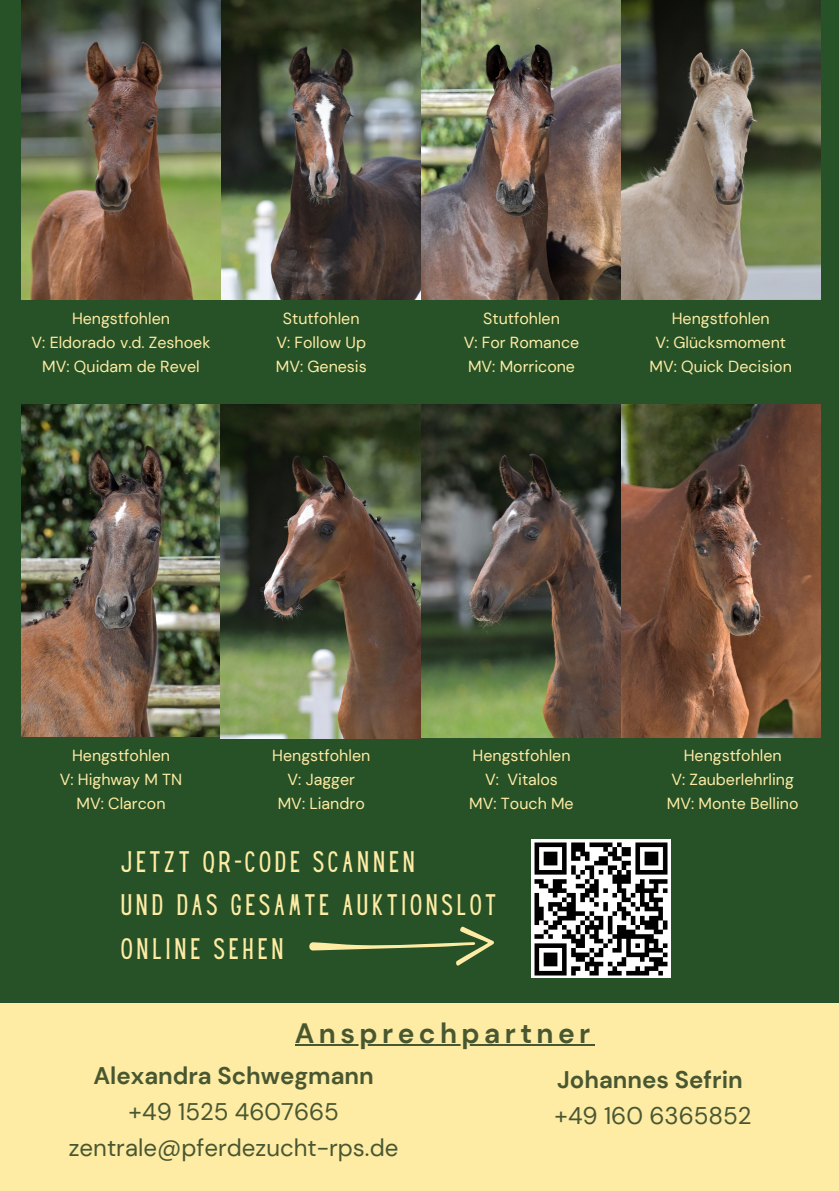
<style>
.page{position:relative;width:839px;height:1191px;background:#fff}
.page>*{position:absolute;margin:0;border:0;box-sizing:border-box;transform-origin:0 0}
.t1{font:700 28px "DM Sans";letter-spacing:.16em;color:#495731}
.t2{font:26px/43.6px "Hey Gotcha";letter-spacing:.16em;color:#feeca5}
.t3{font:700 24px/36px "DM Sans";color:#495731;text-align:center}
.t4{font:24px "DM Sans";color:#495731}
.t5{font:16px/24px "DM Sans";color:#feeca5}
.s1{font-weight:400}
</style>
<div class="page">
<div style="left:0;top:0;width:838px;height:1191px;background:#275126"></div>
<div style="left:0;top:1004px;width:838px;height:187px;background:#feeca5"></div>
<img style="left:531px;top:839px;width:140px;height:138px">
<img style="left:21px;top:0;width:799px;height:299px">
<img style="left:21px;top:404px;width:799px;height:334px">
<svg style="left:309px;top:926px;width:185px;height:40px"></svg>
<hr style="left:295px;top:1044px;width:299px;height:2px;background:#495731">
<p class="t5" style="left:72px;top:307px;width:99px">Hengstfohlen</p>
<p class="t5" style="left:32px;top:331px;width:180px">V: Eldorado v.d. Zeshoek</p>
<p class="t5" style="left:42px;top:355px;width:159px">MV: Quidam de Revel</p>
<p class="t5" style="left:283px;top:307px;width:78px">Stutfohlen</p>
<p class="t5" style="left:276px;top:331px;width:91px">V: Follow Up</p>
<p class="t5" style="left:276px;top:355px;width:92px">MV: Genesis</p>
<p class="t5" style="left:483px;top:307px;width:78px">Stutfohlen</p>
<p class="t5" style="left:464px;top:331px;width:117px">V: For Romance</p>
<p class="t5" style="left:468px;top:355px;width:108px">MV: Morricone</p>
<p class="t5" style="left:671px;top:307px;width:99px">Hengstfohlen</p>
<p class="t5" style="left:655px;top:331px;width:132px">V: Glücksmoment</p>
<p class="t5" style="left:649px;top:355px;width:144px">MV: Quick Decision</p>
<p class="t5" style="left:72px;top:743px;width:99px">Hengstfohlen</p>
<p class="t5" style="left:60px;top:767px;width:124px">V: Highway M TN</p>
<p class="t5" style="left:76px;top:791px;width:90px">MV: Clarcon</p>
<p class="t5" style="left:272px;top:743px;width:99px">Hengstfohlen</p>
<p class="t5" style="left:287px;top:767px;width:69px">V: Jagger</p>
<h2 class="t5" style="left:278px;top:791px;width:89px">MV: Liandro</h2>
<p class="t5" style="left:472px;top:743px;width:99px">Hengstfohlen</p>
<p class="t5" style="left:485px;top:767px;width:15px">V:</p>
<p class="t5" style="left:469px;top:767px;width:106px;text-indent:38px">Vitalos<br>MV: Touch Me</p>
<p class="t2" style="left:121px;top:842px;width:375px">JETZT QR-CODE SCANNEN<br>UND DAS GESAMTE AUKTIONSLOT</p>
<p class="t2" style="left:121px;top:929px;width:162px">ONLINE SEHEN</p>
<h3 class="t5" style="left:683px;top:743px;width:99px">Hengstfohlen</h3>
<p class="t5" style="left:671px;top:767px;width:124px">V: Zauberlehrling</p>
<h3 class="t5" style="left:666px;top:791px;width:133px">MV: Monte Bellino</h3>
<p class="t1" style="left:295px;top:1015px;width:297px">Ansprechpartner</p>
<p class="t3" style="left:557px;top:1062px;width:187px">Johannes Sefrin</p>
<p class="t4" style="left:554px;top:1100px;width:199px">+49 160 6365852</p>
<p class="t3" style="left:93px;top:1058px;width:282px">Alexandra Schwegmann <span class="s1">+49 1525 4607665</span></p>
<p class="t4" style="left:69px;top:1132px;width:331px">zentrale@pferdezucht-rps.de</p>
</div>
